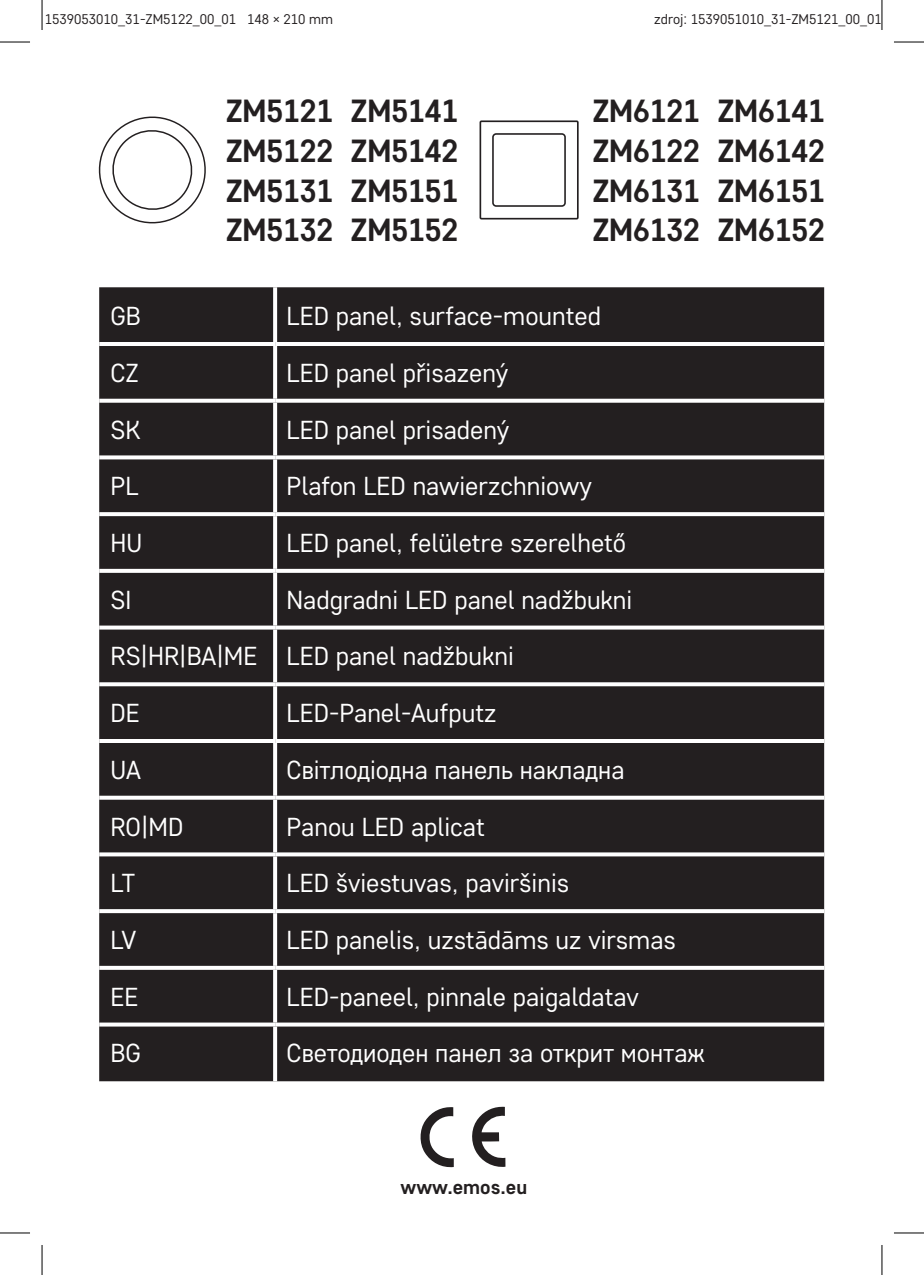
<style>
.page{position:relative;width:924px;height:1275px;background:#fff}
.page>*{position:absolute;margin:0;border:0;box-sizing:border-box;transform-origin:0 0}
.t1{font:700 32px/39.8px "Core Sans D55";letter-spacing:-.02em;color:#231f20;text-align:justify}
.t2{font:26px/56.8px "Core Sans D35";color:#fff}
.t3{font:700 20px "Core Sans D55";color:#231f20}
.t4{font:14px "Core Sans D35";color:#231f20}
</style>
<div class="page">
<svg style="left:472px;top:1106px;width:33px;height:61px"></svg>
<svg style="left:420px;top:1107px;width:33px;height:61px"></svg>
<div style="left:99px;top:287px;width:724px;height:794px;background:#231f20"></div>
<svg style="left:273px;top:287px;width:4px;height:55px"></svg>
<hr style="left:99px;top:342px;width:176px;height:4px;background:#fff">
<hr style="left:275px;top:342px;width:548px;height:4px;background:#fff">
<svg style="left:273px;top:346px;width:4px;height:53px"></svg>
<svg style="left:99px;top:399px;width:176px;height:4px"></svg>
<svg style="left:275px;top:399px;width:548px;height:4px"></svg>
<svg style="left:273px;top:403px;width:4px;height:52px"></svg>
<svg style="left:99px;top:455px;width:176px;height:4px"></svg>
<svg style="left:275px;top:455px;width:548px;height:4px"></svg>
<svg style="left:273px;top:459px;width:4px;height:53px"></svg>
<svg style="left:99px;top:512px;width:176px;height:4px"></svg>
<svg style="left:275px;top:512px;width:548px;height:4px"></svg>
<svg style="left:273px;top:516px;width:4px;height:53px"></svg>
<svg style="left:99px;top:569px;width:176px;height:4px"></svg>
<svg style="left:275px;top:569px;width:548px;height:4px"></svg>
<svg style="left:273px;top:573px;width:4px;height:52px"></svg>
<svg style="left:99px;top:625px;width:176px;height:4px"></svg>
<svg style="left:275px;top:625px;width:548px;height:4px"></svg>
<svg style="left:273px;top:629px;width:4px;height:53px"></svg>
<svg style="left:99px;top:682px;width:176px;height:4px"></svg>
<svg style="left:275px;top:682px;width:548px;height:4px"></svg>
<svg style="left:273px;top:686px;width:4px;height:53px"></svg>
<hr style="left:99px;top:739px;width:176px;height:4px;background:#fff">
<hr style="left:275px;top:739px;width:548px;height:4px;background:#fff">
<svg style="left:273px;top:743px;width:4px;height:52px"></svg>
<svg style="left:99px;top:795px;width:176px;height:4px"></svg>
<svg style="left:275px;top:795px;width:548px;height:4px"></svg>
<svg style="left:273px;top:799px;width:4px;height:53px"></svg>
<svg style="left:99px;top:852px;width:176px;height:4px"></svg>
<svg style="left:275px;top:852px;width:548px;height:4px"></svg>
<svg style="left:273px;top:856px;width:4px;height:53px"></svg>
<svg style="left:99px;top:909px;width:176px;height:4px"></svg>
<svg style="left:275px;top:909px;width:548px;height:4px"></svg>
<svg style="left:273px;top:913px;width:4px;height:53px"></svg>
<svg style="left:99px;top:966px;width:176px;height:4px"></svg>
<svg style="left:275px;top:966px;width:548px;height:4px"></svg>
<svg style="left:273px;top:970px;width:4px;height:52px"></svg>
<svg style="left:99px;top:1022px;width:176px;height:4px"></svg>
<svg style="left:275px;top:1022px;width:548px;height:4px"></svg>
<svg style="left:273px;top:1026px;width:4px;height:55px"></svg>
<svg style="left:98px;top:116px;width:108px;height:108px"></svg>
<div style="left:479px;top:120px;width:99px;height:99px;border:2px solid #231f20"></div>
<div style="left:492px;top:133px;width:73px;height:74px;border:2px solid #231f20;border-radius:3px"></div>
<hr style="left:0;top:42px;width:30px;height:1px;background:#000">
<hr style="left:893px;top:42px;width:30px;height:1px;background:#000">
<hr style="left:0;top:1232px;width:30px;height:1px;background:#000">
<hr style="left:893px;top:1232px;width:30px;height:1px;background:#000">
<hr style="left:42px;top:0;width:1px;height:30px;background:#000">
<hr style="left:42px;top:1245px;width:1px;height:30px;background:#000">
<hr style="left:881px;top:0;width:1px;height:30px;background:#000">
<hr style="left:881px;top:1245px;width:1px;height:30px;background:#000">
<p class="t4" style="left:45px;top:10px;width:289px">1539053010_31-ZM5122_00_01 148 × 210 mm</p>
<p class="t4" style="left:654px;top:10px;width:229px">zdroj: 1539051010_31-ZM5121_00_01</p>
<p class="t1" style="left:226px;top:90px;width:109px">ZM5121<br>ZM5122<br>ZM5131<br>ZM5132</p>
<p class="t1" style="left:350px;top:90px;width:109px">ZM5141<br>ZM5142<br>ZM5151<br>ZM5152</p>
<p class="t1" style="left:592px;top:90px;width:109px">ZM6121<br>ZM6122<br>ZM6131<br>ZM6132</p>
<p class="t1" style="left:717px;top:90px;width:109px">ZM6141<br>ZM6142<br>ZM6151<br>ZM6152</p>
<p class="t2" style="left:110px;top:287px;width:32px">GB</p>
<p class="t2" style="left:286px;top:287px;width:316px">LED panel, surface-mounted</p>
<p class="t2" style="left:110px;top:343px;width:30px">CZ</p>
<p class="t2" style="left:286px;top:343px;width:223px">LED panel přisazený</p>
<p class="t2" style="left:110px;top:400px;width:31px">SK</p>
<p class="t2" style="left:286px;top:400px;width:224px">LED panel prisadený</p>
<p class="t2" style="left:110px;top:457px;width:30px">PL</p>
<p class="t2" style="left:286px;top:457px;width:307px">Plafon LED nawierzchniowy</p>
<p class="t2" style="left:110px;top:513px;width:33px">HU</p>
<p class="t2" style="left:286px;top:513px;width:341px">LED panel, felületre szerelhető</p>
<p class="t2" style="left:110px;top:570px;width:22px">SI</p>
<p class="t2" style="left:110px;top:570px;width:523px;text-indent:176px">Nadgradni LED panel nadžbukni<br>RS|HR|BA|ME LED panel nadžbukni<br>DE</p>
<p class="t2" style="left:286px;top:684px;width:211px">LED-Panel-Aufputz</p>
<p class="t2" style="left:110px;top:740px;width:32px">UA</p>
<p class="t2" style="left:286px;top:740px;width:339px">Світлодіодна панель накладна</p>
<p class="t2" style="left:110px;top:797px;width:74px">RO|MD</p>
<p class="t2" style="left:286px;top:797px;width:200px">Panou LED aplicat</p>
<p class="t2" style="left:110px;top:854px;width:26px">LT</p>
<p class="t2" style="left:286px;top:854px;width:284px">LED šviestuvas, paviršinis</p>
<p class="t2" style="left:110px;top:910px;width:27px">LV</p>
<p class="t2" style="left:286px;top:910px;width:391px">LED panelis, uzstādāms uz virsmas</p>
<p class="t2" style="left:110px;top:967px;width:30px">EE</p>
<p class="t2" style="left:286px;top:967px;width:353px">LED-paneel, pinnale paigaldatav</p>
<p class="t2" style="left:110px;top:1024px;width:32px">BG</p>
<p class="t2" style="left:286px;top:1024px;width:419px">Светодиоден панел за открит монтаж</p>
<p class="t3" style="left:400px;top:1174px;width:128px">www.emos.eu</p>
</div>
